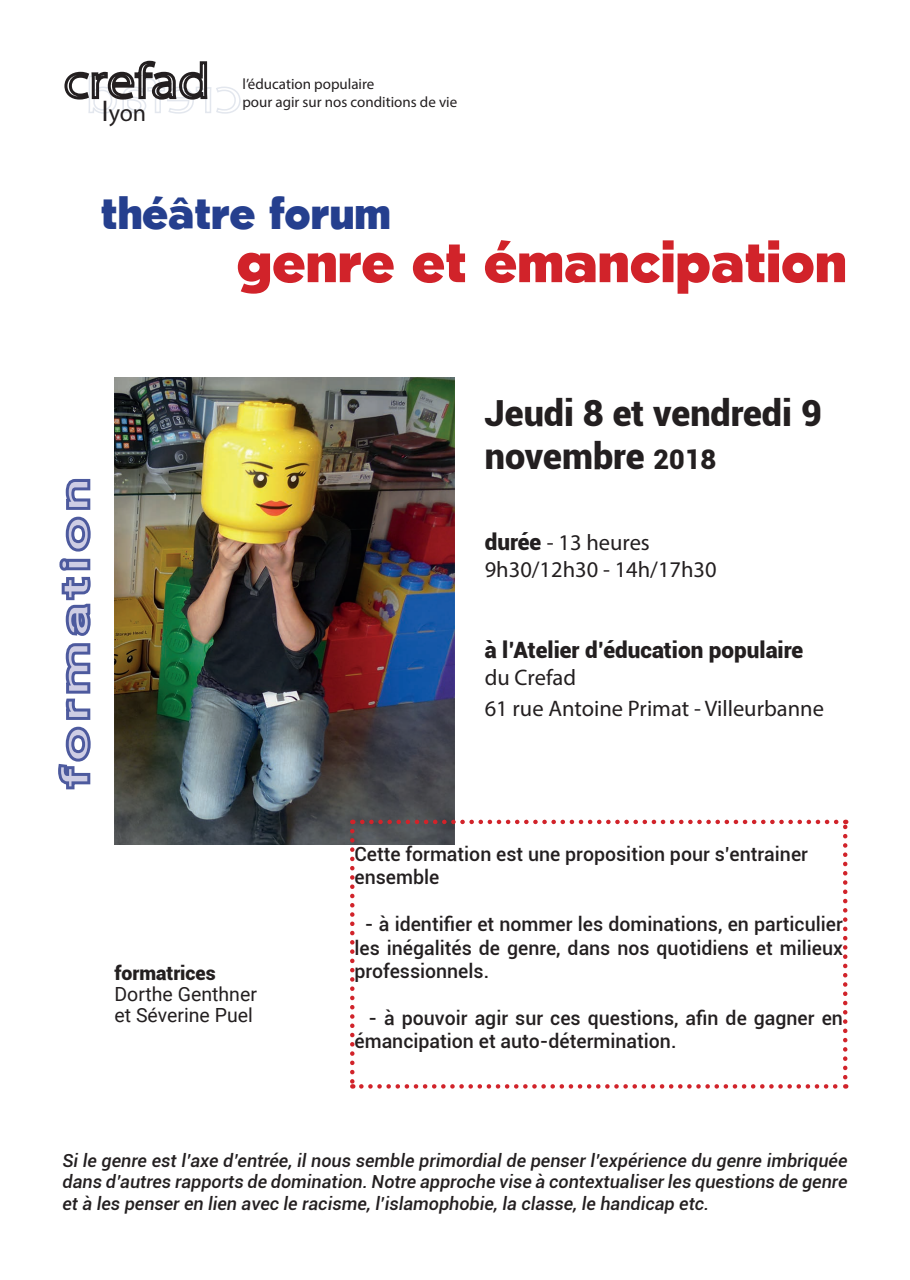
<style>
.page{position:relative;width:910px;height:1280px;background:#fff}
.page>*{position:absolute;margin:0;border:0;box-sizing:border-box;transform-origin:0 0}
.t1{font:900 54px "Tabarra";color:#d1232a}
.t2{font:900 42px "Tabarra";color:#253f8e}
.t3{font:900 36px/43.2px "Roboto";color:#231f20}
.t4{font:34.5px "Roboto";letter-spacing:.1em;color:#cecde4;scale:1.74 1}
.t5{font:24px "Myriad Pro";color:#231f20}
.t6{font:22.5px/27px "Myriad Pro";color:#231f20}
.t7{font:900 22.5px "Roboto";color:#231f20}
.t8{font:500 19.5px/23.4px "Roboto";color:#231f20}
.t9{font:19.5px/21px "Roboto";color:#231f20}
.t10{font:900 19.5px "Roboto";color:#231f20}
.t11{font:italic 500 18px/21.6px "Roboto";color:#231f20;text-align:justify}
.t12{font:15px/18px "Myriad Pro";color:#231f20}
.s1{font-size:28.5px}
.s2{font-size:27px}
.s3{font-family:"Roboto";font-weight:900}
</style>
<div class="page">
<svg style="left:64px;top:60px;width:177px;height:54px"></svg>
<svg style="left:58px;top:479px;width:33px;height:311px"></svg>
<img style="left:115px;top:377px;width:339px;height:467px">
<svg style="left:350px;top:831px;width:5px;height:258px"></svg>
<svg style="left:361px;top:1084px;width:485px;height:5px"></svg>
<svg style="left:843px;top:820px;width:4px;height:257px"></svg>
<svg style="left:352px;top:820px;width:484px;height:4px"></svg>
<p class="t5" style="left:102px;top:98px;width:46px"><span class="s1">l</span>yon</p>
<p class="t12" style="left:242px;top:75px;width:216px">l’éducation populaire<br>pour agir sur nos conditions de vie</p>
<h2 class="t2" style="left:101px;top:186px;width:292px">théâtre forum</h2>
<h1 class="t1" style="left:237px;top:227px;width:612px">genre et émancipation</h1>
<h3 class="t4" style="left:51px;top:788px;width:180px;rotate:-90deg">formation</h3>
<p class="t10" style="left:115px;top:959px;width:103px">formatrices</p>
<p class="t9" style="left:115px;top:983px;width:144px">Dorthe Genthner et Séverine Puel</p>
<h3 class="t3" style="left:485px;top:390px;width:339px">Jeudi 8 et vendredi 9 novembre <span class="s2">2018</span></h3>
<p class="t6" style="left:485px;top:529px;width:233px"><span class="s3">durée</span> - 13 heures<br>9h30/12h30 - 14h/17h30</p>
<p class="t7" style="left:485px;top:634px;width:320px">à l’Atelier d’éducation populaire</p>
<p class="t6" style="left:485px;top:662px;width:341px;line-height:30.6px">du Crefad<br>61 rue Antoine Primat - Villeurbanne</p>
<p class="t8" style="left:355px;top:842px;width:455px">Cette formation est une proposition pour s’entrainer ensemble</p>
<p class="t8" style="left:355px;top:912px;width:490px;text-align:justify;text-indent:10px">- à identifier et nommer les dominations, en particulier les inégalités de genre, dans nos quotidiens et milieux professionnels.</p>
<p class="t8" style="left:355px;top:1005px;width:490px;text-indent:14px">- à pouvoir agir sur ces questions, afin de gagner en émancipation et auto-détermination.</p>
<p class="t11" style="left:63px;top:1149px;width:786px">Si le genre est l’axe d’entrée, il nous semble primordial de penser l’expérience du genre imbriquée dans d’autres rapports de domination. Notre approche vise à contextualiser les questions de genre et à les penser en lien avec le racisme, l’islamophobie, la classe, le handicap etc.</p>
</div>
